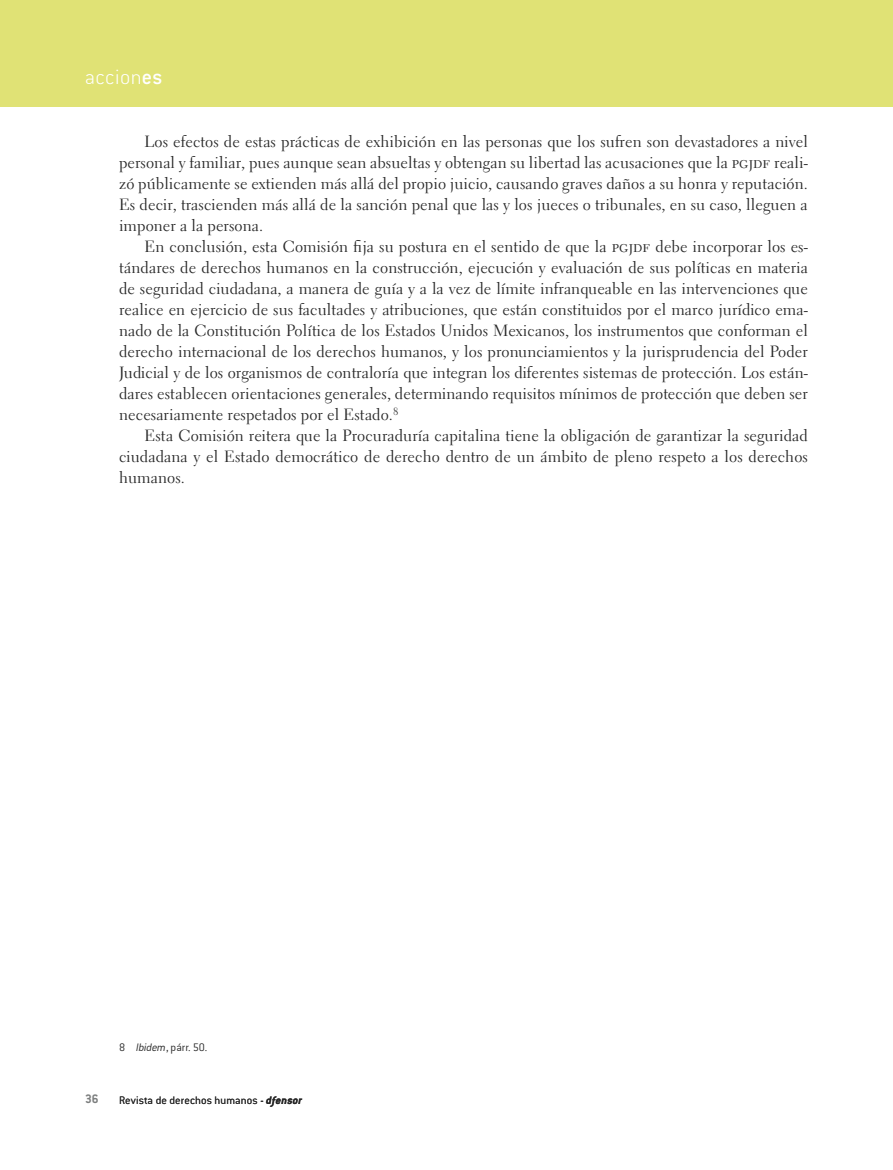
<style>
.page{position:relative;width:893px;height:1170px;background:#fff}
.page>*{position:absolute;margin:0;border:0;box-sizing:border-box;transform-origin:0 0}
.t1{font:200 22.5px "Conduit ITC Std";color:#fff}
.t2{font:16.2px/21px "Electra LT Std";letter-spacing:.005em;color:#272727;text-align:justify}
.t3{font:700 13.5px "Conduit ITC Std";color:#7d7f7f}
.t4{font:300 12px "Conduit ITC Std";color:#272727}
.s1{font-weight:500}
.s2{font-style:italic}
.s3{font-weight:700;font-style:italic}
</style>
<div class="page">
<div style="left:0;top:0;width:893px;height:106px;background:#e0e275"></div>
<h1 class="t1" style="left:85px;top:63px;width:79px">accion<span class="s1">es</span></h1>
<p class="t2" style="left:119px;top:131px;width:690px;text-indent:26px">Los efectos de estas prácticas de exhibición en las personas que los sufren son devastadores a nivel personal y familiar, pues aunque sean absueltas y obtengan su libertad las acusaciones que la pgjdf reali&shy;zó públicamente se extienden más allá del propio juicio, causando graves daños a su honra y reputación.<br>Es decir, trascienden más allá de la sanción penal que las y los jueces o tribunales, en su caso, lleguen a imponer a la persona.</p>
<p class="t2" style="left:119px;top:236px;width:690px;text-indent:25px">En conclusión, esta Comisión fija su postura en el sentido de que la pgjdf debe incorporar los es&shy;tándares de derechos humanos en la construcción, ejecución y evaluación de sus políticas en materia de seguridad ciudadana, a manera de guía y a la vez de límite infranqueable en las intervenciones que realice en ejercicio de sus facultades y atribuciones, que están constituidos por el marco jurídico ema&shy;nado de la Constitución Política de los Estados Unidos Mexicanos, los instrumentos que conforman el derecho internacional de los derechos humanos, y los pronunciamientos y la jurisprudencia del Poder Judicial y de los organismos de contraloría que integran los diferentes sistemas de protección. Los están&shy;dares establecen orientaciones generales, determinando requisitos mínimos de protección que deben ser necesariamente respetados por el Estado.<sup>8</sup></p>
<p class="t2" style="left:119px;top:425px;width:690px;text-indent:26px">Esta Comisión reitera que la Procuraduría capitalina tiene la obligación de garantizar la seguridad ciudadana y el Estado democrático de derecho dentro de un ámbito de pleno respeto a los derechos humanos.</p>
<p class="t4" style="left:119px;top:1040px;width:90px">8 <span class="s2">Ibidem</span>, párr. 50.</p>
<p class="t3" style="left:85px;top:1090px;width:15px">36</p>
<p class="t4" style="left:119px;top:1092px;width:185px">Revista de derechos humanos <span class="s1">-</span> <span class="s3">dfensor</span></p>
</div>
